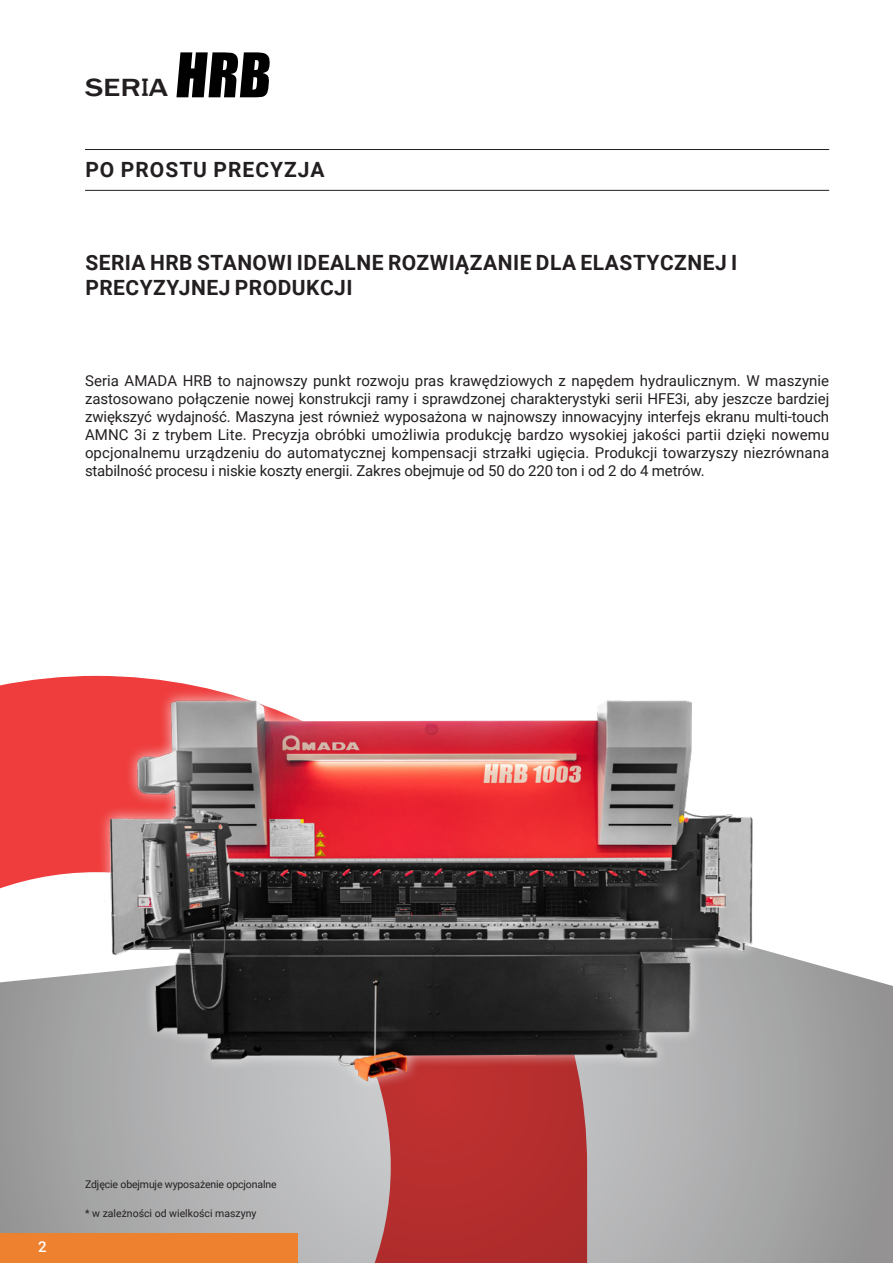
<style>
.page{position:relative;width:893px;height:1263px;background:#fff}
.page>*{position:absolute;margin:0;border:0;box-sizing:border-box;transform-origin:0 0}
.t1{font:500 25.65px "Franklin Gothic";color:#231f20;scale:1.25 1}
.t2{font:700 21px/25.2px "Roboto";letter-spacing:.025em;color:#231f20}
.t3{font:700 21px "Roboto";letter-spacing:.05em;color:#231f20}
.t4{font:15px/18px "Roboto";letter-spacing:-.015em;color:#231f20;text-align:justify}
.t5{font:500 15px "Roboto";color:#fff}
.t6{font:10.5px "Roboto";letter-spacing:-.01em;color:#231f20}
.s1{font-family:"MS P Gothic";font-weight:400}
</style>
<div class="page">
<svg style="left:587px;top:980px;width:306px;height:283px;background:#a6a6a7"></svg>
<svg style="left:0;top:1129px;width:587px;height:134px;background:#b87e76"></svg>
<img style="left:0;top:675px;width:872px;height:454px">
<hr style="left:85px;top:149px;width:744px;height:1px;background:#231f20">
<hr style="left:85px;top:190px;width:744px;height:1px;background:#231f20">
<svg style="left:176px;top:52px;width:94px;height:45px"></svg>
<p class="t1" style="left:85px;top:72px;width:68px">SER<span class="s1">I</span>A</p>
<p class="t3" style="left:85px;top:155px;width:241px">PO PROSTU PRECYZJA</p>
<p class="t2" style="left:85px;top:249px;width:653px">SERIA HRB STANOWI IDEALNE ROZWIĄZANIE DLA ELASTYCZNEJ I<br>PRECYZYJNEJ PRODUKCJI</p>
<p class="t4" style="left:85px;top:371px;width:746px">Seria AMADA HRB to najnowszy punkt rozwoju pras krawędziowych z napędem hydraulicznym. W maszynie zastosowano połączenie nowej konstrukcji ramy i sprawdzonej charakterystyki serii HFE3i, aby jeszcze bardziej zwiększyć wydajność. Maszyna jest również wyposażona w najnowszy innowacyjny interfejs ekranu multi-touch AMNC 3i z trybem Lite. Precyzja obróbki umożliwia produkcję bardzo wysokiej jakości partii dzięki nowemu opcjonalnemu urządzeniu do automatycznej kompensacji strzałki ugięcia. Produkcji towarzyszy niezrównana stabilność procesu i niskie koszty energii. Zakres obejmuje od 50 do 220 ton i od 2 do 4 metrów.</p>
<p class="t5" style="left:38px;top:1236px;width:10px">2</p>
<p class="t6" style="left:85px;top:1176px;width:193px">Zdjęcie obejmuje wyposażenie opcjonalne</p>
<p class="t6" style="left:85px;top:1206px;width:173px">* w zależności od wielkości maszyny</p>
</div>
